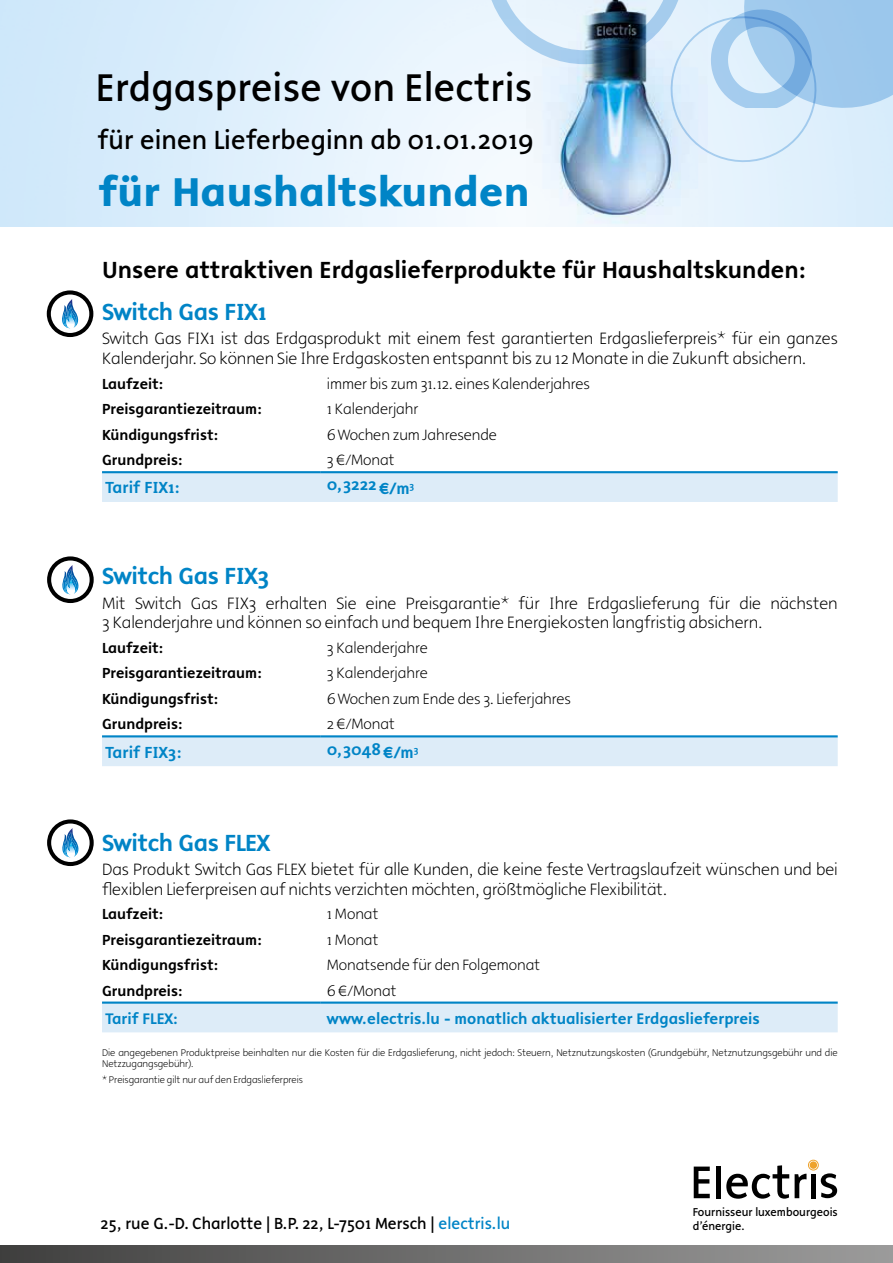
<style>
.page{position:relative;width:893px;height:1263px;background:#fff}
.page>*{position:absolute;margin:0;border:0;box-sizing:border-box;transform-origin:0 0}
.t1{font:700 41.4px "Malcom";letter-spacing:.005em;color:#0084c6}
.t2{font:39.75px "Malcom";letter-spacing:.005em;color:#000}
.t3{font:27px "Malcom";letter-spacing:.005em;color:#000}
.t4{font:500 24px "Malcom";color:#000}
.t5{font:500 24px "Malcom";letter-spacing:-.015em;color:#0084c6}
.t6{font:300 16.5px/19.8px "Malcom";color:#000}
.t7{font:16.5px "Malcom";color:#000}
.t8{font:500 16.5px "Malcom";color:#0084c6}
.t9{font:500 15.75px "Malcom";color:#0084c6}
.t10{font:300 15px "Malcom";color:#000}
.t11{font:500 15px "Malcom";color:#000}
.t12{font:11.7px/14.1px "Malcom";color:#000}
.t13{font:300 9.75px/11.7px "Malcom";color:#000}
.s1{font-size:9.6px}
.s2{color:#0084c6}
</style>
<div class="page">
<img style="left:527px;top:171px;width:181px;height:56px">
<svg style="left:485px;top:0;width:408px;height:171px;background:#bcd6eb"></svg>
<div style="left:102px;top:1004px;width:736px;height:28px;background:#ddecf8"></div>
<hr style="left:102px;top:1001px;width:219px;height:3px;background:#0084c6">
<hr style="left:321px;top:1001px;width:517px;height:3px;background:#0084c6">
<div style="left:102px;top:737px;width:736px;height:29px;background:#ddecf8"></div>
<hr style="left:102px;top:735px;width:219px;height:2px;background:#0084c6">
<hr style="left:321px;top:735px;width:517px;height:2px;background:#0084c6">
<svg style="left:47px;top:556px;width:47px;height:47px"></svg>
<svg style="left:47px;top:819px;width:47px;height:47px"></svg>
<svg style="left:821px;top:1173px;width:16px;height:25px"></svg>
<svg style="left:694px;top:1166px;width:16px;height:32px"></svg>
<div style="left:716px;top:1166px;width:5px;height:32px;background:#000"></div>
<svg style="left:726px;top:1165px;width:63px;height:34px"></svg>
<svg style="left:795px;top:1174px;width:11px;height:24px"></svg>
<div style="left:811px;top:1174px;width:5px;height:24px;background:#000"></div>
<div style="left:810px;top:1161px;width:7px;height:8px;background:#eea32d;border-radius:50%"></div>
<div style="left:808px;top:1160px;width:11px;height:10px;border:1px solid #eea32d;border-radius:50%"></div>
<div style="left:0;top:1246px;width:893px;height:17px;background:linear-gradient(to right,#414040,#9d9d9c)"></div>
<div style="left:102px;top:473px;width:736px;height:29px;background:#ddecf8"></div>
<hr style="left:102px;top:471px;width:219px;height:2px;background:#0084c6">
<hr style="left:321px;top:471px;width:517px;height:2px;background:#0084c6">
<svg style="left:47px;top:290px;width:46px;height:47px"></svg>
<h2 class="t2" style="left:96px;top:63px;width:438px">Erdgaspreise von Electris</h2>
<h3 class="t3" style="left:97px;top:122px;width:438px">für einen Lieferbeginn ab 01.01.2019</h3>
<h1 class="t1" style="left:99px;top:163px;width:433px">für Haushaltskunden</h1>
<h3 class="t4" style="left:102px;top:254px;width:706px">Unsere attraktiven Erdgaslieferprodukte für Haushaltskunden:</h3>
<h3 class="t5" style="left:102px;top:296px;width:167px">Switch Gas FIX1</h3>
<p class="t6" style="left:102px;top:329px;width:737px">Switch Gas FIX1 ist das Erdgasprodukt mit einem fest garantierten Erdgaslieferpreis* für ein ganzes<br>Kalenderjahr. So können Sie Ihre Erdgaskosten entspannt bis zu 12 Monate in die Zukunft absichern.</p>
<p class="t11" style="left:102px;top:374px;width:63px">Laufzeit:</p>
<p class="t10" style="left:327px;top:374px;width:265px">immer bis zum 31.12. eines Kalenderjahres</p>
<p class="t11" style="left:102px;top:399px;width:162px">Preisgarantiezeitraum:</p>
<p class="t10" style="left:327px;top:399px;width:93px">1 Kalenderjahr</p>
<p class="t11" style="left:102px;top:425px;width:118px">Kündigungsfrist:</p>
<p class="t10" style="left:327px;top:425px;width:172px">6 Wochen zum Jahresende</p>
<p class="t11" style="left:102px;top:450px;width:82px">Grundpreis:</p>
<p class="t10" style="left:327px;top:450px;width:69px">3 ¤/Monat</p>
<p class="t8" style="left:106px;top:477px;width:76px">Tarif FIX1:</p>
<p class="t8" style="left:327px;top:474px;width:89px">0,3222 ¤/m<span class="s1">3</span></p>
<h3 class="t5" style="left:102px;top:560px;width:169px">Switch Gas FIX3</h3>
<p class="t6" style="left:102px;top:593px;width:737px">Mit Switch Gas FIX3 erhalten Sie eine Preisgarantie* für Ihre Erdgaslieferung für die nächsten<br>3 Kalenderjahre und können so einfach und bequem Ihre Energiekosten langfristig absichern.</p>
<p class="t11" style="left:102px;top:638px;width:63px">Laufzeit:</p>
<p class="t10" style="left:327px;top:638px;width:102px">3 Kalenderjahre</p>
<p class="t11" style="left:102px;top:663px;width:162px">Preisgarantiezeitraum:</p>
<p class="t10" style="left:327px;top:663px;width:102px">3 Kalenderjahre</p>
<p class="t11" style="left:102px;top:689px;width:118px">Kündigungsfrist:</p>
<p class="t10" style="left:327px;top:689px;width:246px">6 Wochen zum Ende des 3. Lieferjahres</p>
<p class="t11" style="left:102px;top:714px;width:82px">Grundpreis:</p>
<p class="t10" style="left:327px;top:714px;width:70px">2 ¤/Monat</p>
<p class="t8" style="left:106px;top:741px;width:78px">Tarif FIX3:</p>
<p class="t8" style="left:327px;top:738px;width:93px">0,3048 ¤/m<span class="s1">3</span></p>
<h3 class="t5" style="left:102px;top:827px;width:170px">Switch Gas FLEX</h3>
<p class="t6" style="left:102px;top:859px;width:737px">Das Produkt Switch Gas FLEX bietet für alle Kunden, die keine feste Vertragslaufzeit wünschen und bei flexiblen Lieferpreisen auf nichts verzichten möchten, größtmögliche Flexibilität.</p>
<p class="t11" style="left:102px;top:904px;width:63px">Laufzeit:</p>
<p class="t10" style="left:327px;top:904px;width:53px">1 Monat</p>
<p class="t11" style="left:102px;top:930px;width:162px">Preisgarantiezeitraum:</p>
<p class="t10" style="left:327px;top:929px;width:53px">1 Monat</p>
<p class="t11" style="left:102px;top:955px;width:118px">Kündigungsfrist:</p>
<p class="t10" style="left:327px;top:955px;width:215px">Monatsende für den Folgemonat</p>
<p class="t11" style="left:102px;top:981px;width:82px">Grundpreis:</p>
<p class="t10" style="left:327px;top:980px;width:71px">6 ¤/Monat</p>
<p class="t9" style="left:105px;top:1008px;width:75px">Tarif FLEX:</p>
<p class="t9" style="left:327px;top:1008px;width:435px">www.electris.lu - monatlich aktualisierter Erdgaslieferpreis</p>
<p class="t13" style="left:102px;top:1046px;width:737px">Die angegebenen Produktpreise beinhalten nur die Kosten für die Erdgaslieferung, nicht jedoch: Steuern, Netznutzungskosten (Grundgebühr, Netznutzungsgebühr und die<br>Netzzugangsgebühr).</p>
<p class="t13" style="left:102px;top:1074px;width:203px">* Preisgarantie gilt nur auf den Erdgaslieferpreis</p>
<p class="t7" style="left:101px;top:1213px;width:411px">25, rue G.-D. Charlotte | B.P. 22, L-7501 Mersch | <span class="s2">electris.lu</span></p>
<p class="t12" style="left:693px;top:1206px;width:147px">Fournisseur luxembourgeois d’énergie.</p>
</div>
